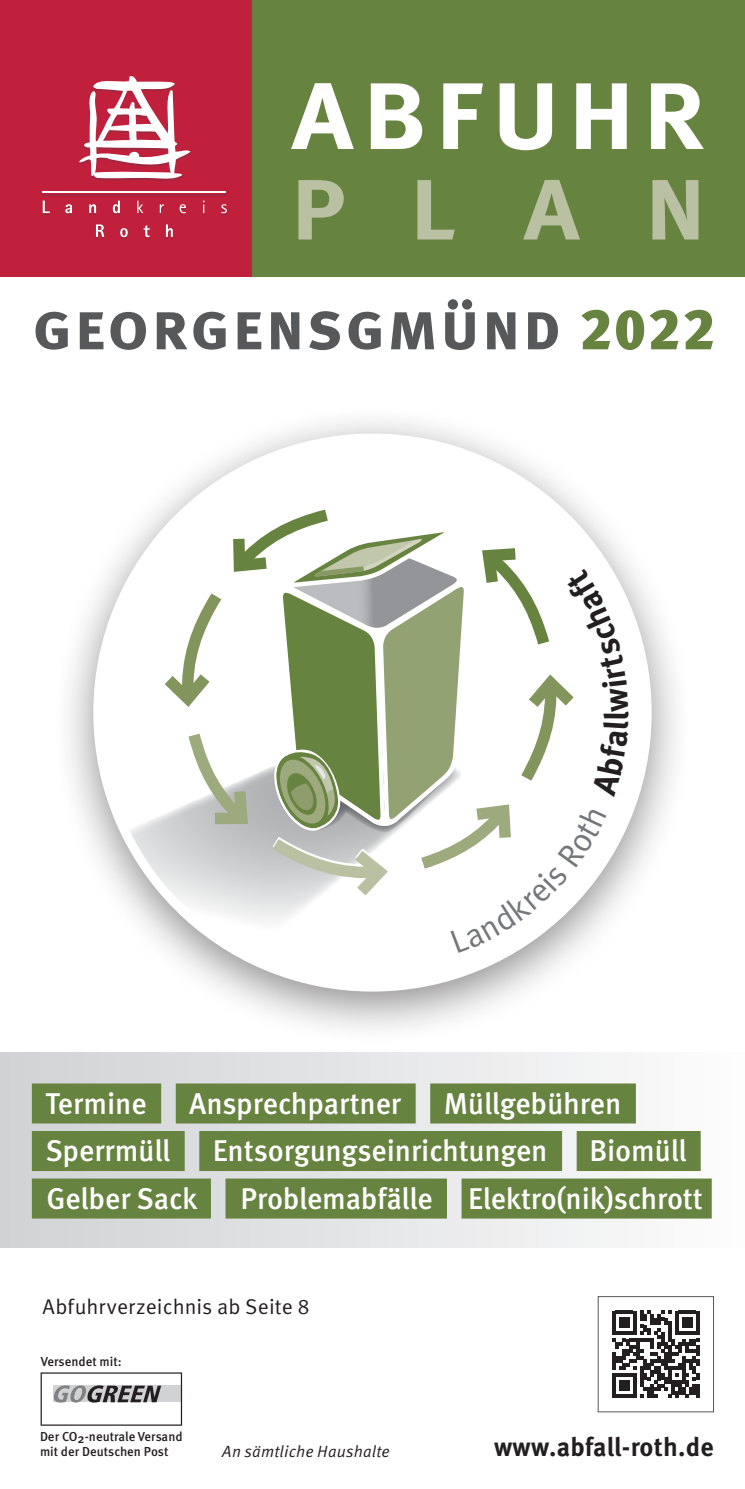
<style>
.page{position:relative;width:745px;height:1489px;background:#fff}
.page>*{position:absolute;margin:0;border:0;box-sizing:border-box;transform-origin:0 0}
.t1{font:700 94.25px "Meta OT";letter-spacing:.08em;color:#fff;scale:1.11 1}
.t2{font:700 85.5px "Meta OT";color:#bac0a2;scale:1.11 1}
.t3{font:700 67.5px "Meta OT";letter-spacing:.02em;color:#57585a}
.t4{font:500 30px "Meta OT";letter-spacing:-.01em;color:#fff}
.t5{font:700 26.25px "Meta OT";letter-spacing:.01em;color:#231f20}
.t6{font:21.25px "Meta OT";letter-spacing:.005em;color:#231f20}
.t7{font:italic 16.25px "Meta OT";letter-spacing:.01em;color:#231f20}
.t8{font:500 13px/15.8px "Meta OT";color:#231f20}
.s1{font-weight:900;font-size:57.5px;color:#678340}
</style>
<div class="page">
<svg style="left:612px;top:1310px;width:87px;height:87px"></svg>
<div style="left:597px;top:1296px;width:116px;height:115px;border:1px solid #57585a"></div>
<svg style="left:41px;top:1372px;width:141px;height:53px"></svg>
<svg style="left:0;top:1052px;width:712px;height:195px"></svg>
<div style="left:252px;top:0;width:492px;height:276px;background:#678340"></div>
<div style="left:0;top:0;width:252px;height:276px;background:#c0203b"></div>
<hr style="left:42px;top:194px;width:184px;height:1px;background:#9f283f">
<svg style="left:42px;top:201px;width:8px;height:14px"></svg>
<svg style="left:65px;top:204px;width:7px;height:11px"></svg>
<svg style="left:89px;top:204px;width:7px;height:11px"></svg>
<svg style="left:113px;top:201px;width:7px;height:14px"></svg>
<svg style="left:137px;top:201px;width:6px;height:14px"></svg>
<svg style="left:160px;top:204px;width:4px;height:11px"></svg>
<svg style="left:179px;top:204px;width:7px;height:11px"></svg>
<svg style="left:203px;top:201px;width:2px;height:14px"></svg>
<svg style="left:221px;top:204px;width:6px;height:11px"></svg>
<svg style="left:96px;top:224px;width:8px;height:15px"></svg>
<svg style="left:120px;top:228px;width:8px;height:11px"></svg>
<svg style="left:143px;top:225px;width:7px;height:14px"></svg>
<svg style="left:166px;top:224px;width:7px;height:15px"></svg>
<svg style="left:79px;top:76px;width:111px;height:105px"></svg>
<hr style="left:43px;top:191px;width:182px;height:2px;background:#fff">
<div style="left:51px;top:404px;width:642px;height:642px;background:#231f20;opacity:.5"></div>
<div style="left:98px;top:438px;width:548px;height:548px;background:#fff;border-radius:50%"></div>
<svg style="left:110px;top:794px;width:42px;height:141px"></svg>
<svg style="left:376px;top:404px;width:90px;height:50px"></svg>
<div style="left:32px;top:1083px;width:129px;height:40px;background:#678340"></div>
<div style="left:176px;top:1083px;width:239px;height:40px;background:#678340"></div>
<div style="left:430px;top:1083px;width:205px;height:40px;background:#678340"></div>
<div style="left:32px;top:1130px;width:152px;height:40px;background:#678340"></div>
<div style="left:199px;top:1130px;width:362px;height:40px;background:#678340"></div>
<div style="left:576px;top:1130px;width:124px;height:40px;background:#678340"></div>
<div style="left:32px;top:1178px;width:179px;height:40px;background:#678340"></div>
<div style="left:225px;top:1178px;width:221px;height:40px;background:#678340"></div>
<div style="left:461px;top:1178px;width:250px;height:40px;background:#678340"></div>
<svg style="left:152px;top:501px;width:476px;height:452px"></svg>
<p class="t1" style="left:291px;top:57px;width:374px">ABFUHR</p>
<p class="t2" style="left:291px;top:156px;width:374px">PLAN</p>
<p class="t3" style="left:32px;top:283px;width:684px">georgensgmünd <span class="s1">2022</span></p>
<p class="t4" style="left:45px;top:1084px;width:103px">Termine</p>
<p class="t4" style="left:189px;top:1084px;width:213px">Ansprechpartner</p>
<p class="t4" style="left:443px;top:1084px;width:179px">Müllgebühren</p>
<p class="t4" style="left:45px;top:1131px;width:127px">Sperrmüll</p>
<p class="t4" style="left:213px;top:1131px;width:336px">Entsorgungseinrichtungen</p>
<p class="t4" style="left:589px;top:1131px;width:99px">Biomüll</p>
<p class="t4" style="left:46px;top:1179px;width:152px">Gelber Sack</p>
<p class="t4" style="left:240px;top:1179px;width:463px">Problemabfälle Elektro(nik)schrott</p>
<p class="t6" style="left:42px;top:1293px;width:269px">Abfuhrverzeichnis ab Seite 8</p>
<p class="t8" style="left:41px;top:1353px;width:82px">Versendet mit:</p>
<p class="t8" style="left:40px;top:1428px;width:144px">Der CO2-neutrale Versand mit der Deutschen Post</p>
<p class="t7" style="left:222px;top:1441px;width:169px">An sämtliche Haushalte</p>
<p class="t5" style="left:493px;top:1430px;width:221px">www.abfall-roth.de</p>
</div>
